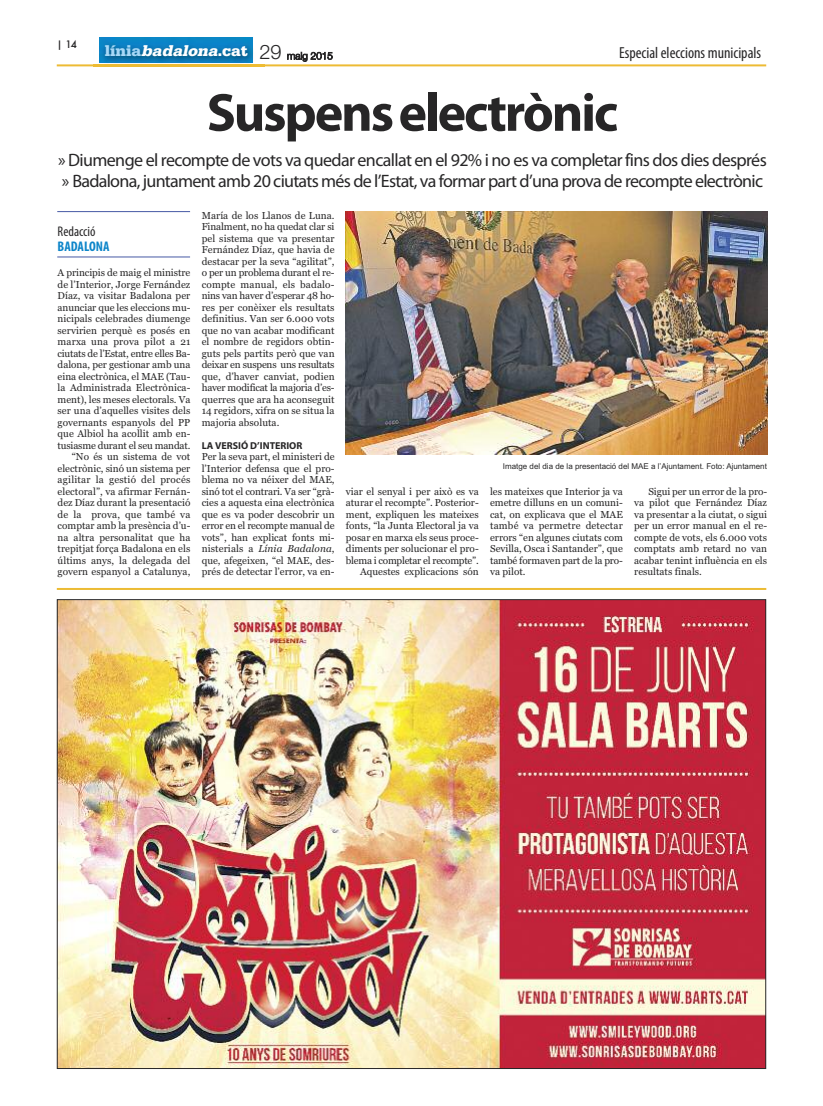
<style>
.page{position:relative;width:823px;height:1106px;background:#fff}
.page>*{position:absolute;margin:0;border:0;box-sizing:border-box;transform-origin:0 0}
.t1{font:700 54px "Myriad Pro";letter-spacing:-.04em;color:#272627}
.t2{font:18px/21px "Myriad Pro";letter-spacing:-.04em;color:#272627}
.t3{font:italic 900 16px "Serifa";color:#fff}
.t4{font:condensed 16px "Myriad Pro";color:#272627}
.t5{font:condensed 14px "Myriad Pro";color:#272627}
.t6{font:700 condensed 14px "Myriad Pro";letter-spacing:.005em;color:#0d85c9}
.t7{font:10px/11.5px "Georgia";color:#272627;text-align:justify}
.t8{font:700 10px "Myriad Pro";color:#272627}
.t9{font:500 10px "Futura";color:#272627}
.t10{font:8px "Arial";color:#272627}
.s1{font-style:normal;color:#a7d8f7}
.s2{font-style:normal}
.s3{font-family:"Helvetica Neue";font-weight:300;font-style:normal;font-size:20px;color:#272627}
.s4{font-style:italic}
</style>
<div class="page">
<hr style="left:57px;top:64px;width:708px;height:2px;background:#edbb34">
<img style="left:93px;top:37px;width:171px;height:30px">
<img style="left:99px;top:38px;width:153px;height:24px">
<hr style="left:57px;top:588px;width:708px;height:2px;background:#ecbb34">
<img style="left:59px;top:601px;width:704px;height:466px">
<img style="left:345px;top:211px;width:421px;height:243px">
<hr style="left:57px;top:256px;width:133px;height:1px;background:#4659a4">
<hr style="left:57px;top:211px;width:133px;height:1px;background:#4659a4">
<p class="t9" style="left:57px;top:39px;width:22px">| 14</p>
<h3 class="t3" style="left:105px;top:45px;width:229px"><span class="s1">línia</span>badalona<span class="s2">.cat</span> <span class="s3">29</span> <sub>maig</sub> <sub>2015</sub></h3>
<h3 class="t4" style="left:618px;top:47px;width:143px">Especial eleccions municipals</h3>
<h1 class="t1" style="left:206px;top:92px;width:413px">Suspenselectrònic</h1>
<h2 class="t2" style="left:58px;top:151px;width:709px">» Diumenge el recompte de vots va quedar encallat en el 92% i no es va completar fins dos dies després » Badalona, juntament amb 20 ciutats més de l’Estat, va formar part d’una prova de recompte electrònic</h2>
<h3 class="t5" style="left:58px;top:227px;width:39px">Redacció</h3>
<h3 class="t6" style="left:58px;top:242px;width:54px">BADALONA</h3>
<p class="t7" style="left:202px;top:209px;width:134px">María de los Llanos de Luna.<br>Finalment, no ha quedat clar si pel sistema que va presentar Fernández Díaz, que havia de destacar per la seva “agilitat”, o per un problema durant el re&shy;compte manual, els badalo&shy;nins van haver d’esperar 48 ho&shy;res per conèixer els resultats definitius. Van ser 6.000 vots que no van acabar modificant el nombre de regidors obtin&shy;guts pels partits però que van deixar en suspens uns resultats que, d’haver canviat, podien haver modificat la majoria d’es&shy;querres que ara ha aconseguit 14 regidors, xifra on se situa la majoria absoluta.</p>
<p class="t8" style="left:202px;top:441px;width:102px">LA VERSIÓ D’INTERIOR</p>
<p class="t7" style="left:202px;top:451px;width:134px">Per la seva part, el ministeri de l’Interior defensa que el pro&shy;blema no va néixer del MAE, sinó tot el contrari. Va ser “grà&shy;cies a aquesta eina electrònica que es va poder descobrir un error en el recompte manual de vots”, han explicat fonts mi&shy;nisterials a <span class="s4">Línia Badalona</span>, que, afegeixen, “el MAE, des&shy;prés de detectar l’error, va en-</p>
<p class="t7" style="left:58px;top:267px;width:134px;text-align:right">A principis de maig el ministre de l’Interior, Jorge Fernández<br>Díaz, va visitar Badalona per anunciar que les eleccions mu&shy;nicipals celebrades diumenge servirien perquè es posés en marxa una prova pilot a 21 ciutats de l’Estat, entre elles Ba&shy;dalona, per gestionar amb una eina electrònica, el MAE (Tau&shy;la Administrada Electrònica&shy;ment), les meses electorals. Va ser una d’aquelles visites dels governants espanyols del PP que Albiol ha acollit amb en&shy;tusiasme durant el seu mandat. “No és un sistema de vot electrònic, sinó un sistema per agilitar la gestió del procés electoral”, va afirmar Fernán&shy;dez Díaz durant la presentació de la prova, que també va comptar amb la presència d’u&shy;na altra personalitat que ha trepitjat força Badalona en els últims anys, la delegada del govern espanyol a Catalunya,</p>
<p class="t10" style="left:502px;top:461px;width:265px">Imatge del dia de la presentació del MAE a l’Ajuntament. Foto: Ajuntament</p>
<p class="t7" style="left:346px;top:485px;width:134px;text-align:right">viar el senyal i per això es va aturar el recompte”. Posterior&shy;ment, expliquen les mateixes fonts, “la Junta Electoral ja va posar en marxa els seus proce&shy;diments per solucionar el pro&shy;blema i completar el recompte”.<br>Aquestes explicacions són</p>
<p class="t7" style="left:490px;top:485px;width:134px">les mateixes que Interior ja va emetre dilluns en un comuni&shy;cat, on explicava que el MAE també va permetre detectar errors “en algunes ciutats com Sevilla, Osca i Santander”, que també formaven part de la pro&shy;va pilot.</p>
<p class="t7" style="left:634px;top:485px;width:134px;text-indent:14px">Sigui per un error de la pro&shy;va pilot que Fernández Díaz va presentar a la ciutat, o sigui per un error manual en el re&shy;compte de vots, els 6.000 vots comptats amb retard no van acabar tenint influència en els resultats finals.</p>
</div>
